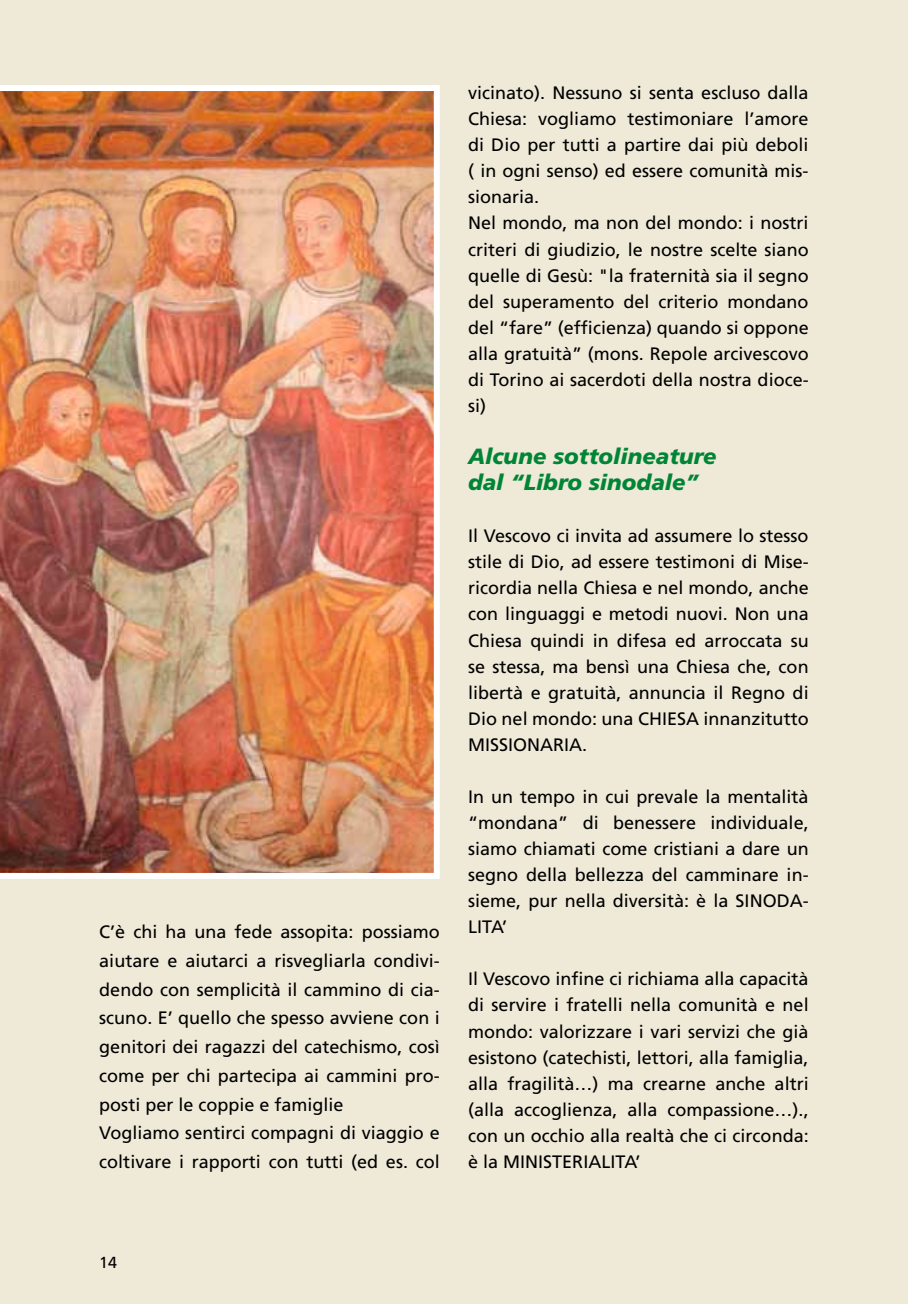
<style>
.page{position:relative;width:908px;height:1304px;background:#fff}
.page>*{position:absolute;margin:0;border:0;box-sizing:border-box;transform-origin:0 0}
.t1{font:italic 900 22px/26px "Frutiger";color:#008536}
.t2{font:18px/26px "Frutiger";color:#000;text-align:justify}
.t3{font:16px "Frutiger";color:#000}
</style>
<div class="page">
<div style="left:0;top:0;width:907px;height:1304px;background:#efe9d8"></div>
<img style="left:0;top:85px;width:439px;height:794px">
<p class="t2" style="left:99px;top:917px;width:342px;line-height:28.8px;text-align:left">C’è chi ha una fede assopita: possiamo aiutare e aiutarci a risvegliarla condivi&shy;dendo con semplicità il cammino di cia&shy;scuno. E’ quello che spesso avviene con i genitori dei ragazzi del catechismo, così come per chi partecipa ai cammini pro&shy;posti per le coppie e famiglie<br>Vogliamo sentirci compagni di viaggio e coltivare i rapporti con tutti (ed es. col</p>
<p class="t2" style="left:468px;top:80px;width:342px;text-align:left">vicinato). Nessuno si senta escluso dalla Chiesa: vogliamo testimoniare l’amore di Dio per tutti a partire dai più deboli ( in ogni senso) ed essere comunità mis&shy;sionaria.<br>Nel mondo, ma non del mondo: i nostri criteri di giudizio, le nostre scelte siano quelle di Gesù: "la fraternità sia il segno del superamento del criterio mondano del “fare” (efficienza) quando si oppone alla gratuità” (mons. Repole arcivescovo di Torino ai sacerdoti della nostra dioce&shy;si)</p>
<p class="t1" style="left:468px;top:443px;width:250px">Alcune sottolineature dal “Libro sinodale”</p>
<p class="t2" style="left:468px;top:523px;width:342px">I l Vescovo ci invita ad assumere lo stesso stile di Dio, ad essere testimoni di M ise&shy;ricordia nella Chiesa e nel mondo, anche con linguaggi e metodi nuovi. Non una Chiesa quindi in difesa ed arroccata su se stessa, ma bensì una Chiesa che, con libertà e gratuità, annuncia il Regno di Dio nel mondo: una CHIE</p>
<p class="t2" style="left:676px;top:705px;width:133px">SA innanzitutto</p>
<p class="t2" style="left:468px;top:731px;width:52px">MISSIONARIA</p>
<p class="t2" style="left:582px;top:731px;width:7px">.</p>
<p class="t2" style="left:468px;top:783px;width:342px">I n un tempo in cui prevale la mentalità “mondana” di benessere individuale, siamo chiamati come cristiani a dare un segno della bellezza del camminare in&shy;sieme, pur nella diversità: è la SINODA</p>
<p class="t2" style="left:802px;top:888px;width:7px">-</p>
<p class="t2" style="left:468px;top:914px;width:10px">LITA</p>
<p class="t2" style="left:502px;top:914px;width:7px">’</p>
<p class="t2" style="left:468px;top:966px;width:342px">I l Vescovo infine ci richiama alla capacità di servire i fratelli nella comunità e nel mondo: valorizzare i vari servizi che già esistono (catechisti, lettori, alla famiglia, alla fragilità…) ma crearne anche altri (alla accoglienza, alla compassione…)., con un occhio alla realtà che ci circonda: è la MINI</p>
<p class="t2" style="left:543px;top:1148px;width:20px">STERIALITA</p>
<p class="t2" style="left:635px;top:1148px;width:7px">’</p>
<p class="t3" style="left:99px;top:1253px;width:19px">14</p>
</div>
